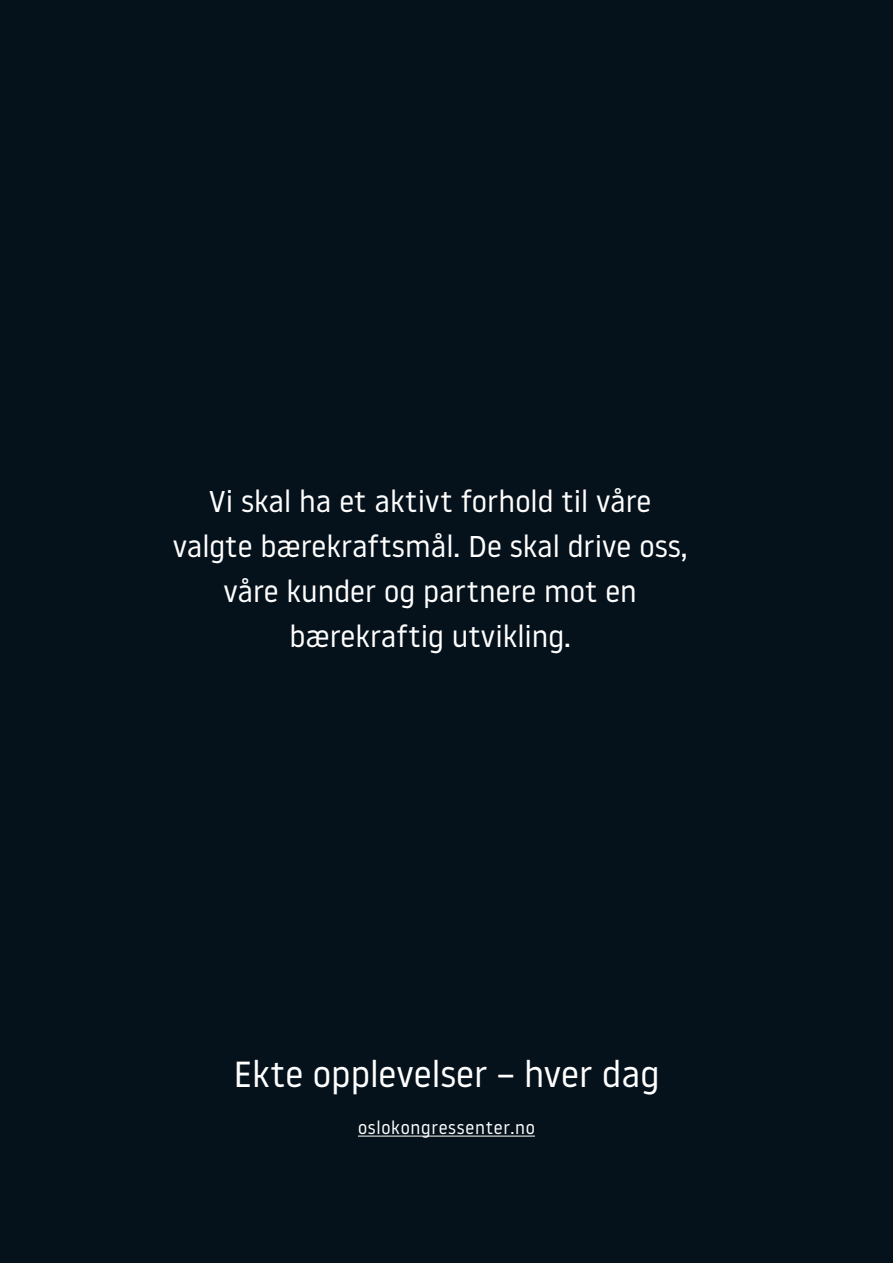
<style>
.page{position:relative;width:893px;height:1263px;background:#06121b}
.page>*{position:absolute;margin:0;border:0;box-sizing:border-box;transform-origin:0 0}
.t1{font:36.15px "Noway";color:#fff}
.t2{font:30px/45px "Noway";color:#fff;text-align:center}
.t3{font:18px "Noway";letter-spacing:.04em;color:#fff}
</style>
<div class="page">
<hr style="left:358px;top:1135px;width:177px;height:1px;background:#fff">
<p class="t2" style="left:173px;top:477px;width:516px">Vi skal ha et aktivt forhold til våre valgte bærekraftsmål. De skal drive oss, våre kunder og partnere mot en</p>
<p class="t2" style="left:289px;top:612px;width:283px">bærekraftig utvikling.</p>
<p class="t1" style="left:234px;top:1049px;width:427px">Ekte opplevelser – hver dag</p>
<p class="t3" style="left:358px;top:1116px;width:178px">oslokongressenter.no</p>
</div>
